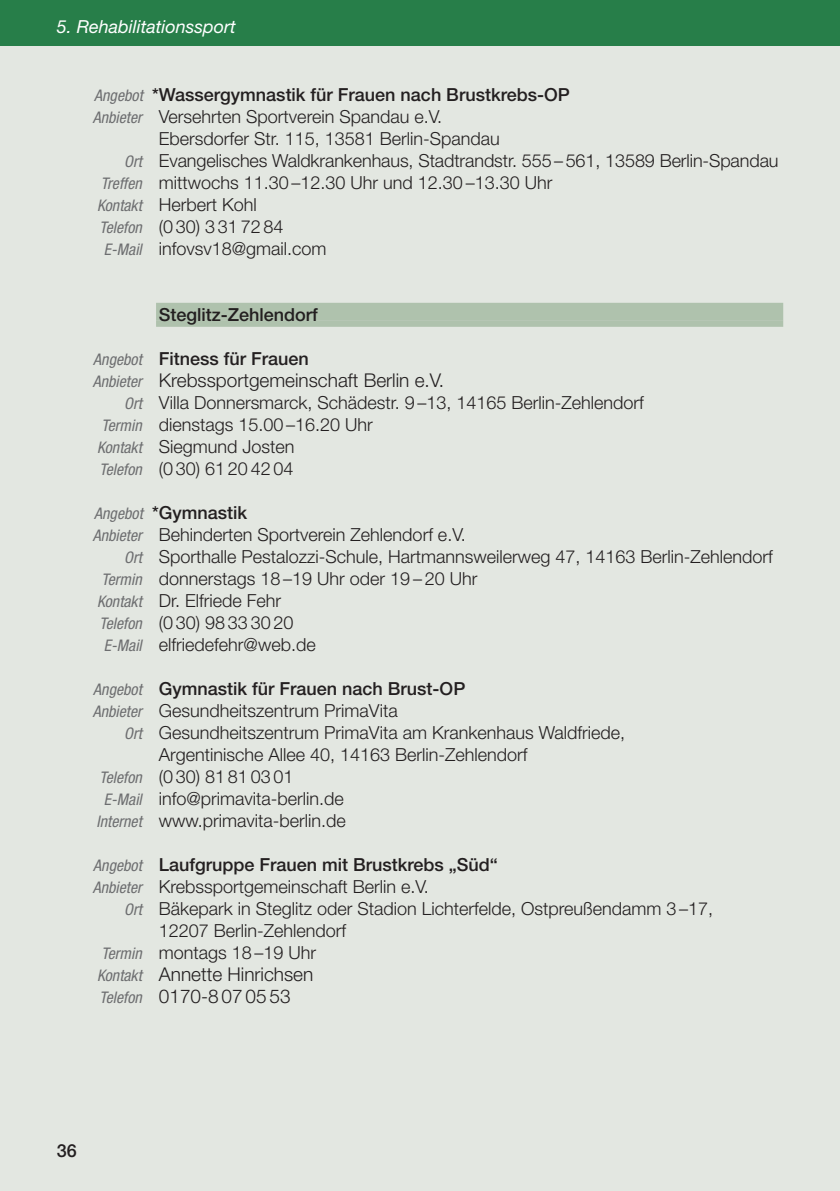
<style>
.page{position:relative;width:840px;height:1191px;background:#fff}
.page>*{position:absolute;margin:0;border:0;box-sizing:border-box;transform-origin:0 0}
.t1{font:300 19px/22px "Helvetica Neue";color:#231f20}
.t2{font:300 18px/22px "Helvetica Neue";color:#231f20}
.t3{font:500 18px/22px "Helvetica Neue";color:#231f20}
.t4{font:italic 18px "Helvetica Neue";color:#fff}
.s1{font-family:"Helvetica Neue LT";font-weight:400;font-style:italic;font-stretch:condensed;font-size:16px;color:#6d6e70}
.s2{font-weight:300}
</style>
<div class="page">
<div style="left:0;top:0;width:839px;height:1191px;background:#e3e7e1"></div>
<div style="left:0;top:0;width:839px;height:45px;background:#277e49"></div>
<div style="left:156px;top:303px;width:626px;height:18px;background:#afc2ad"></div>
<div style="left:156px;top:321px;width:626px;height:6px;background:#afc2ad"></div>
<p class="t4" style="left:57px;top:20px;width:180px">5. Rehabilitationssport</p>
<p class="t3" style="left:94px;top:85px;width:476px"><span class="s1">Angebot</span> *Wassergymnastik für Frauen nach Brustkrebs-OP</p>
<p class="t2" style="left:93px;top:107px;width:351px"><span class="s1">Anbieter</span> Versehrten Sportverein Spandau e.V.</p>
<p class="t2" style="left:159px;top:129px;width:342px">Ebersdorfer Str. 115, 13581 Berlin-Spandau</p>
<p class="t2" style="left:124px;top:151px;width:655px"><span class="s1">Ort</span> Evangelisches Waldkrankenhaus, Stadtrandstr. 555 – 561, 13589 Berlin-Spandau</p>
<p class="t2" style="left:101px;top:173px;width:452px"><span class="s1">Treffen</span> mittwochs 11.30 –12.30 Uhr und 12.30 –13.30 Uhr</p>
<p class="t2" style="left:97px;top:195px;width:161px"><span class="s1">Kontakt</span> Herbert Kohl</p>
<p class="t2" style="left:99px;top:217px;width:185px"><span class="s1">Telefon</span> (0 30) 3 31 72 84</p>
<p class="t2" style="left:104px;top:239px;width:224px"><span class="s1">E-Mail</span> infovsv18@gmail.com</p>
<p class="t3" style="left:159px;top:305px;width:160px">Steglitz-Zehlendorf</p>
<p class="t3" style="left:93px;top:349px;width:217px"><span class="s1">Angebot</span> Fitness für Frauen</p>
<p class="t1" style="left:93px;top:371px;width:352px"><span class="s1">Anbieter</span> Krebssportgemeinschaft Berlin e.V.</p>
<p class="t2" style="left:97px;top:393px;width:547px;text-indent:27px"><span class="s1">Ort</span> Villa Donnersmarck, Schädestr. 9 –13, 14165 Berlin-Zehlendorf <span class="s1">Termin</span> dienstags 15.00 –16.20 Uhr<br><span class="s1">Kontakt</span> Siegmund Josten<br><span class="s1">Telefon</span> (0 30) 61 20 42 04</p>
<p class="t3" style="left:94px;top:503px;width:154px"><span class="s1">Angebot</span> *Gymnastik</p>
<p class="t2" style="left:93px;top:525px;width:374px"><span class="s1">Anbieter</span> Behinderten Sportverein Zehlendorf e.V.</p>
<p class="t2" style="left:124px;top:547px;width:650px"><span class="s1">Ort</span> Sporthalle Pestalozzi-Schule, Hartmannsweilerweg 47, 14163 Berlin-Zehlendorf</p>
<p class="t2" style="left:101px;top:569px;width:377px"><span class="s1">Termin</span> donnerstags 18 –19 Uhr oder 19 – 20 Uhr</p>
<p class="t2" style="left:97px;top:591px;width:185px"><span class="s1">Kontakt</span> Dr. Elfriede Fehr</p>
<p class="t2" style="left:99px;top:613px;width:195px"><span class="s1">Telefon</span> (0 30) 98 33 30 20</p>
<p class="t2" style="left:104px;top:635px;width:213px"><span class="s1">E-Mail</span> elfriedefehr@web.de</p>
<p class="t3" style="left:93px;top:679px;width:374px"><span class="s1">Angebot</span> Gymnastik für Frauen nach Brust-OP<br><span class="s1">Anbieter</span> <span class="s2">Gesundheitszentrum PrimaVita</span></p>
<p class="t2" style="left:124px;top:723px;width:502px"><span class="s1">Ort</span> Gesundheitszentrum PrimaVita am Krankenhaus Waldfriede,</p>
<p class="t2" style="left:159px;top:745px;width:370px">Argentinische Allee 40, 14163 Berlin-Zehlendorf</p>
<p class="t2" style="left:99px;top:767px;width:195px"><span class="s1">Telefon</span> (0 30) 81 81 03 01</p>
<p class="t2" style="left:104px;top:789px;width:241px"><span class="s1">E-Mail</span> info@primavita-berlin.de</p>
<p class="t2" style="left:96px;top:811px;width:251px"><span class="s1">Internet</span> www.primavita-berlin.de</p>
<p class="t3" style="left:93px;top:855px;width:406px"><span class="s1">Angebot</span> Laufgruppe Frauen mit Brustkrebs „Süd“<br><span class="s1">Anbieter</span> <span class="s2">Krebssportgemeinschaft Berlin e.V.</span></p>
<p class="t2" style="left:124px;top:899px;width:590px"><span class="s1">Ort</span> Bäkepark in Steglitz oder Stadion Lichterfelde, Ostpreußendamm 3 –17,</p>
<p class="t2" style="left:159px;top:921px;width:189px">12207 Berlin-Zehlendorf</p>
<p class="t2" style="left:101px;top:943px;width:216px"><span class="s1">Termin</span> montags 18 –19 Uhr</p>
<p class="t1" style="left:97px;top:965px;width:218px"><span class="s1">Kontakt</span> Annette Hinrichsen<br><span class="s1">Telefon</span> 0170-8 07 05 53</p>
<p class="t3" style="left:57px;top:1141px;width:21px">36</p>
</div>
